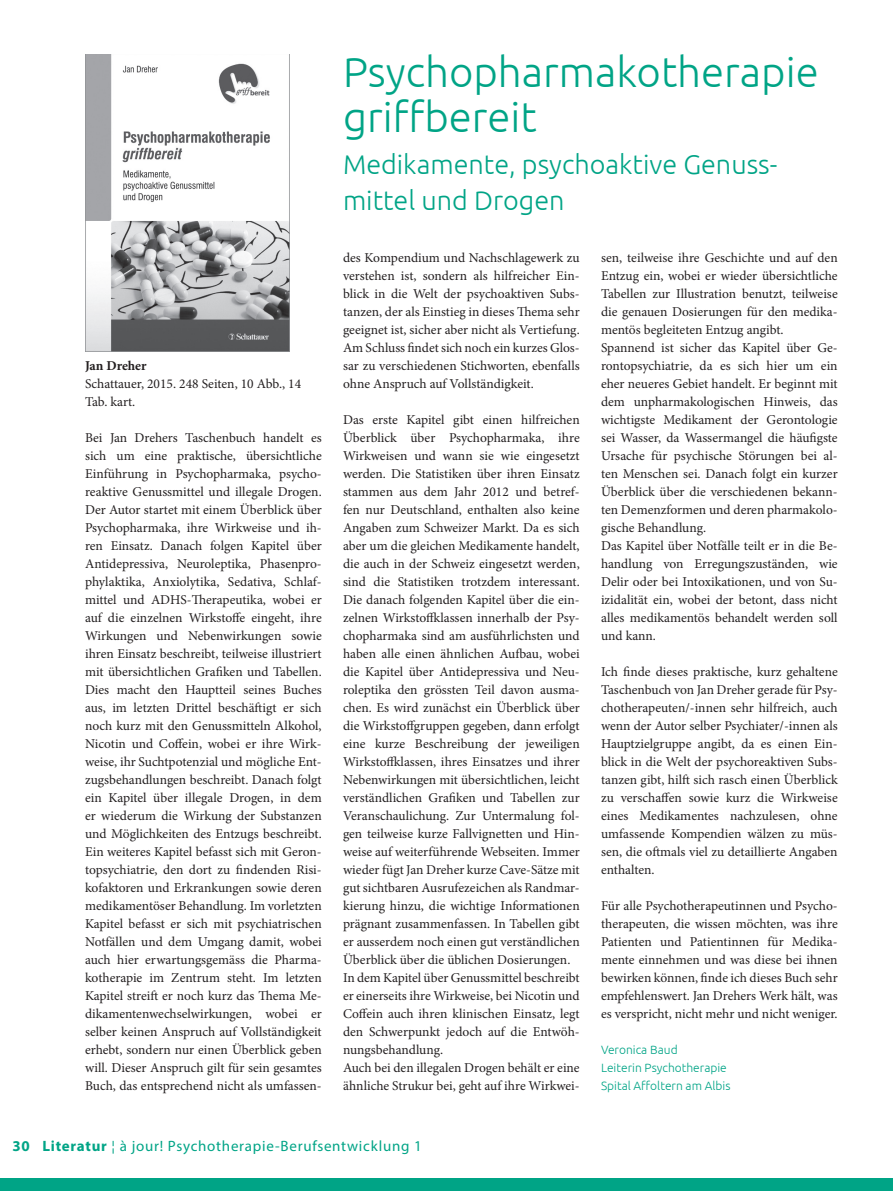
<style>
.page{position:relative;width:893px;height:1191px;background:#fff}
.page>*{position:absolute;margin:0;border:0;box-sizing:border-box;transform-origin:0 0}
.t1{font:300 42px/45px "Ubuntu";color:#00a486}
.t2{font:300 27px/36px "Ubuntu";color:#00a486}
.t3{font:15px "Myriad Pro";letter-spacing:.05em;color:#00a486}
.t4{font:13.5px/18px "Minion Pro";color:#231f20;text-align:justify}
.t5{font:700 13.5px "Minion Pro";letter-spacing:-.005em;color:#231f20}
.t6{font:300 12px/18px "Ubuntu";color:#00a486}
.s1{font-weight:700}
</style>
<div class="page">
<div style="left:0;top:1178px;width:893px;height:13px;background:#00a486"></div>
<img style="left:85px;top:54px;width:205px;height:297px">
<p class="t5" style="left:85px;top:356px;width:63px">Jan Dreher</p>
<p class="t4" style="left:85px;top:375px;width:218px">Schattauer, 2015. 248 Seiten, 10 Abb., 14<br>Tab. kart.</p>
<p class="t4" style="left:85px;top:429px;width:238px">Bei Jan Drehers Taschenbuch handelt es sich um eine praktische, übersichtliche Einführung in Psychopharmaka, psycho&shy;reaktive Genussmittel und illegale Drogen.<br>Der Autor startet mit einem Überblick über Psychopharmaka, ihre Wirkweise und ih&shy;ren Einsatz. Danach folgen Kapitel über Antidepressiva, Neuroleptika, Phasenpro&shy;phylaktika, Anxiolytika, Sedativa, Schlaf&shy;mittel und ADHS-Therapeutika, wobei er auf die einzelnen Wirkstoffe eingeht, ihre Wirkungen und Nebenwirkungen sowie ihren Einsatz beschreibt, teilweise illustriert mit übersichtlichen Grafiken und Tabellen.<br>Dies macht den Hauptteil seines Buches aus, im letzten Drittel beschäftigt er sich noch kurz mit den Genussmitteln Alkohol, Nicotin und Coffein, wobei er ihre Wirk&shy;weise, ihr Suchtpotenzial und mögliche Ent&shy;zugsbehandlungen beschreibt. Danach folgt ein Kapitel über illegale Drogen, in dem er wiederum die Wirkung der Substanzen und Möglichkeiten des Entzugs beschreibt.<br>Ein weiteres Kapitel befasst sich mit Geron&shy;topsychiatrie, den dort zu findenden Risi&shy;kofaktoren und Erkrankungen sowie deren medikamentöser Behandlung. Im vorletzten Kapitel befasst er sich mit psychiatrischen Notfällen und dem Umgang damit, wobei auch hier erwartungsgemäss die Pharma&shy;kotherapie im Zentrum steht. Im letzten Kapitel streift er noch kurz das Thema Me&shy;dikamentenwechselwirkungen, wobei er selber keinen Anspruch auf Vollständigkeit erhebt, sondern nur einen Überblick geben will. Dieser Anspruch gilt für sein gesamtes Buch, das entsprechend nicht als umfassen-</p>
<h1 class="t1" style="left:343px;top:48px;width:477px">Psychopharmakotherapie griffbereit</h1>
<h2 class="t2" style="left:343px;top:146px;width:436px">Medikamente, psychoaktive Genuss&shy;mittel und Drogen</h2>
<p class="t4" style="left:343px;top:248px;width:238px">des Kompendium und Nachschlagewerk zu verstehen ist, sondern als hilfreicher Ein&shy;blick in die Welt der psychoaktiven Subs&shy;tanzen, der als Einstieg in dieses Thema sehr geeignet ist, sicher aber nicht als Vertiefung.<br>Am Schluss findet sich noch ein kurzes Glos&shy;sar zu verschiedenen Stichworten, ebenfalls ohne Anspruch auf Vollständigkeit.</p>
<p class="t4" style="left:343px;top:410px;width:238px;text-align:left">Das erste Kapitel gibt einen hilfreichen Überblick über Psychopharmaka, ihre Wirkweisen und wann sie wie eingesetzt werden. Die Statistiken über ihren Einsatz stammen aus dem Jahr 2012 und betref&shy;fen nur Deutschland, enthalten also keine Angaben zum Schweizer Markt. Da es sich aber um die gleichen Medikamente handelt, die auch in der Schweiz eingesetzt werden, sind die Statistiken trotzdem interessant.<br>Die danach folgenden Kapitel über die ein&shy;zelnen Wirkstoffklassen innerhalb der Psy&shy;chopharmaka sind am ausführlichsten und haben alle einen ähnlichen Aufbau, wobei die Kapitel über Antidepressiva und Neu&shy;roleptika den grössten Teil davon ausma&shy;chen. Es wird zunächst ein Überblick über die Wirkstoffgruppen gegeben, dann erfolgt eine kurze Beschreibung der jeweiligen Wirkstoffklassen, ihres Einsatzes und ihrer Nebenwirkungen mit übersichtlichen, leicht verständlichen Grafiken und Tabellen zur Veranschaulichung. Zur Untermalung fol&shy;gen teilweise kurze Fallvignetten und Hin&shy;weise auf weiterführende Webseiten. Immer wieder fügt Jan Dreher kurze Cave-Sätze mit gut sichtbaren Ausrufezeichen als Randmar&shy;kierung hinzu, die wichtige Informationen prägnant zusammenfassen. In Tabellen gibt er ausserdem noch einen gut verständlichen Überblick über die üblichen Dosierungen.<br>In dem Kapitel über Genussmittel beschreibt er einerseits ihre Wirkweise, bei Nicotin und Coffein auch ihren klinischen Einsatz, legt den Schwerpunkt jedoch auf die Entwöh&shy;nungsbehandlung.<br>Auch bei den illegalen Drogen behält er eine ähnliche Strukur bei, geht auf ihre Wirkwei-</p>
<p class="t4" style="left:601px;top:248px;width:238px;text-align:left">sen, teilweise ihre Geschichte und auf den Entzug ein, wobei er wieder übersichtliche Tabellen zur Illustration benutzt, teilweise die genauen Dosierungen für den medika&shy;mentös begleiteten Entzug angibt.<br>Spannend ist sicher das Kapitel über Ge&shy;rontopsychiatrie, da es sich hier um ein eher neueres Gebiet handelt. Er beginnt mit dem unpharmakologischen Hinweis, das wichtigste Medikament der Gerontologie sei Wasser, da Wassermangel die häufigste Ursache für psychische Störungen bei al&shy;ten Menschen sei. Danach folgt ein kurzer Überblick über die verschiedenen bekann&shy;ten Demenzformen und deren pharmakolo&shy;gische Behandlung.<br>Das Kapitel über Notfälle teilt er in die Be&shy;handlung von Erregungszuständen, wie Delir oder bei Intoxikationen, und von Su&shy;izidalität ein, wobei der betont, dass nicht alles medikamentös behandelt werden soll und kann.</p>
<p class="t4" style="left:601px;top:662px;width:238px">Ich finde dieses praktische, kurz gehaltene Taschenbuch von Jan Dreher gerade für Psy&shy;chotherapeuten/-innen sehr hilfreich, auch wenn der Autor selber Psychiater/-innen als Hauptzielgruppe angibt, da es einen Ein&shy;blick in die Welt der psychoreaktiven Subs&shy;tanzen gibt, hilft sich rasch einen Überblick zu verschaffen sowie kurz die Wirkweise eines Medikamentes nachzulesen, ohne umfassende Kompendien wälzen zu müs&shy;sen, die oftmals viel zu detaillierte Angaben enthalten.</p>
<p class="t4" style="left:601px;top:896px;width:238px">Für alle Psychotherapeutinnen und Psycho&shy;therapeuten, die wissen möchten, was ihre Patienten und Patientinnen für Medika&shy;mente einnehmen und was diese bei ihnen bewirken können, finde ich dieses Buch sehr empfehlenswert. Jan Drehers Werk hält, was es verspricht, nicht mehr und nicht weniger.</p>
<p class="t6" style="left:601px;top:1040px;width:131px">Veronica Baud<br>Leiterin Psychotherapie<br>Spital Affoltern am Albis</p>
<p class="t3" style="left:13px;top:1136px;width:411px"><span class="s1">30 Literatur</span> ¦ à jour! Psychotherapie-Berufsentwicklung 1</p>
</div>
